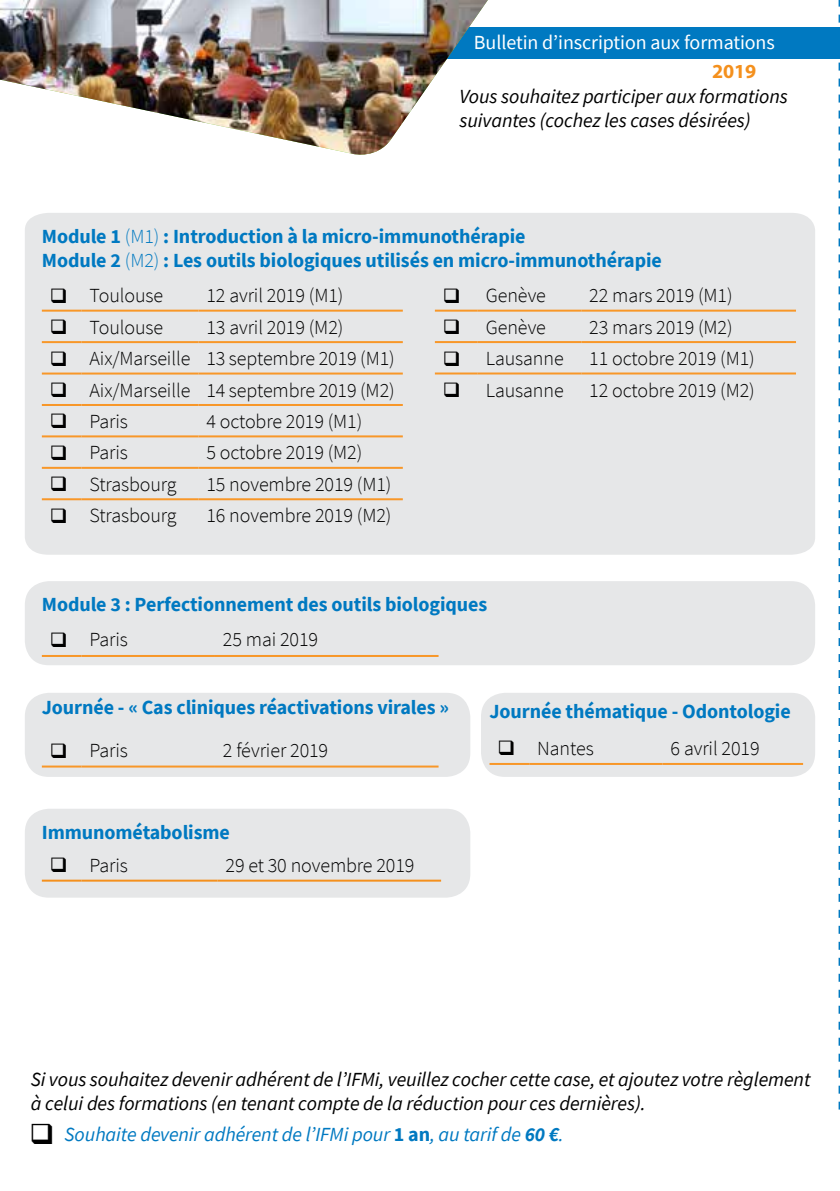
<style>
.page{position:relative;width:840px;height:1191px;background:#fff}
.page>*{position:absolute;margin:0;border:0;box-sizing:border-box;transform-origin:0 0}
.t1{font:300 20px "Source Sans Pro";letter-spacing:-.005em;color:#000}
.t2{font:700 20px/24px "Source Sans Pro";letter-spacing:-.005em;color:#0079c1}
.t3{font:italic 20px/24px "Source Sans Pro";letter-spacing:-.005em;color:#000}
.t4{font:italic 20px "Source Sans Pro";letter-spacing:-.005em;color:#0079c1}
.t5{font:20px "Source Sans Pro";letter-spacing:-.005em;color:#fff}
.t6{font:700 20px "Myriad Pro";color:#f4901d}
.s1{font-weight:300}
.s2{color:#000}
.s3{font-weight:700;font-style:normal}
.s4{font-weight:700}
</style>
<div class="page">
<div style="left:340px;top:27px;width:499px;height:31px;background:#0079c1"></div>
<div style="left:25px;top:213px;width:789px;height:342px;background:#e6e7e8"></div>
<div style="left:25px;top:581px;width:789px;height:84px;background:#e6e7e8;border-radius:24px"></div>
<div style="left:25px;top:693px;width:445px;height:84px;background:#e6e7e8;border-radius:24px"></div>
<div style="left:480px;top:693px;width:334px;height:84px;background:#e6e7e8;border-radius:24px"></div>
<div style="left:25px;top:808px;width:445px;height:89px;background:#e6e7e8;border-radius:24px"></div>
<svg style="left:838px;top:0;width:1px;height:1109px"></svg>
<hr style="left:42px;top:310px;width:39px;height:2px;background:#f89728">
<hr style="left:81px;top:310px;width:117px;height:2px;background:#f89728">
<hr style="left:198px;top:310px;width:204px;height:2px;background:#f89728">
<hr style="left:42px;top:341px;width:39px;height:2px;background:#f89728">
<hr style="left:81px;top:341px;width:117px;height:2px;background:#f89728">
<hr style="left:198px;top:341px;width:204px;height:2px;background:#f89728">
<hr style="left:42px;top:372px;width:39px;height:2px;background:#f89728">
<hr style="left:81px;top:372px;width:117px;height:2px;background:#f89728">
<hr style="left:198px;top:372px;width:204px;height:2px;background:#f89728">
<hr style="left:42px;top:404px;width:39px;height:2px;background:#f89728">
<hr style="left:81px;top:404px;width:117px;height:2px;background:#f89728">
<hr style="left:198px;top:404px;width:204px;height:2px;background:#f89728">
<hr style="left:42px;top:435px;width:39px;height:2px;background:#f89728">
<hr style="left:81px;top:435px;width:117px;height:2px;background:#f89728">
<hr style="left:198px;top:435px;width:204px;height:2px;background:#f89728">
<hr style="left:42px;top:467px;width:39px;height:2px;background:#f89728">
<hr style="left:81px;top:467px;width:117px;height:2px;background:#f89728">
<hr style="left:198px;top:467px;width:204px;height:2px;background:#f89728">
<hr style="left:42px;top:498px;width:39px;height:2px;background:#f89728">
<hr style="left:81px;top:498px;width:117px;height:2px;background:#f89728">
<hr style="left:198px;top:498px;width:204px;height:2px;background:#f89728">
<hr style="left:434px;top:310px;width:43px;height:2px;background:#f89728">
<hr style="left:477px;top:310px;width:104px;height:2px;background:#f89728">
<hr style="left:581px;top:310px;width:214px;height:2px;background:#f89728">
<hr style="left:434px;top:341px;width:43px;height:2px;background:#f89728">
<hr style="left:477px;top:341px;width:104px;height:2px;background:#f89728">
<hr style="left:581px;top:341px;width:214px;height:2px;background:#f89728">
<hr style="left:434px;top:372px;width:43px;height:2px;background:#f89728">
<hr style="left:477px;top:372px;width:104px;height:2px;background:#f89728">
<hr style="left:581px;top:372px;width:214px;height:2px;background:#f89728">
<hr style="left:42px;top:655px;width:39px;height:2px;background:#f89728">
<hr style="left:81px;top:655px;width:134px;height:2px;background:#f89728">
<hr style="left:215px;top:655px;width:223px;height:2px;background:#f89728">
<hr style="left:42px;top:765px;width:39px;height:2px;background:#f89728">
<hr style="left:81px;top:765px;width:134px;height:2px;background:#f89728">
<hr style="left:215px;top:765px;width:223px;height:2px;background:#f89728">
<hr style="left:489px;top:763px;width:40px;height:2px;background:#f89728">
<hr style="left:529px;top:763px;width:133px;height:2px;background:#f89728">
<hr style="left:662px;top:763px;width:140px;height:2px;background:#f89728">
<hr style="left:42px;top:879px;width:39px;height:2px;background:#f4901d">
<hr style="left:81px;top:879px;width:136px;height:2px;background:#f4901d">
<hr style="left:217px;top:879px;width:224px;height:2px;background:#f4901d">
<img style="left:0;top:0;width:487px;height:155px">
<p class="t5" style="left:473px;top:29px;width:302px">Bulletin d’inscription aux formations</p>
<p class="t6" style="left:711px;top:58px;width:46px">2019</p>
<p class="t3" style="left:459px;top:84px;width:329px">Vous souhaitez participer aux formations suivantes (cochez les cases désirées)</p>
<p class="t2" style="left:42px;top:224px;width:621px">Module 1 <span class="s1">(M1)</span> : Introduction à la micro-immunothérapie<br>Module 2 <span class="s1">(M2)</span> : Les outils biologiques utilisés en micro-immunothérapie</p>
<p class="t1" style="left:50px;top:283px;width:115px">❑ Toulouse</p>
<p class="t1" style="left:206px;top:283px;width:138px">12 avril 2019 (M1)</p>
<p class="t1" style="left:50px;top:315px;width:115px">❑ Toulouse</p>
<p class="t1" style="left:206px;top:315px;width:138px">13 avril 2019 (M2)</p>
<p class="t1" style="left:50px;top:346px;width:346px">❑ Aix/Marseille 13 septembre 2019 (M1)</p>
<p class="t1" style="left:50px;top:378px;width:346px">❑ Aix/Marseille 14 septembre 2019 (M2)</p>
<p class="t1" style="left:50px;top:409px;width:80px">❑ Paris</p>
<p class="t1" style="left:206px;top:409px;width:157px">4 octobre 2019 (M1)</p>
<p class="t1" style="left:50px;top:440px;width:80px">❑ Paris</p>
<p class="t1" style="left:206px;top:440px;width:157px">5 octobre 2019 (M2)</p>
<p class="t1" style="left:50px;top:472px;width:128px">❑ Strasbourg</p>
<p class="t1" style="left:206px;top:472px;width:186px">15 novembre 2019 (M1)</p>
<p class="t1" style="left:50px;top:503px;width:128px">❑ Strasbourg</p>
<p class="t1" style="left:206px;top:503px;width:186px">16 novembre 2019 (M2)</p>
<p class="t1" style="left:442px;top:283px;width:104px">❑ Genève</p>
<p class="t1" style="left:589px;top:283px;width:145px">22 mars 2019 (M1)</p>
<p class="t1" style="left:442px;top:315px;width:104px">❑ Genève</p>
<p class="t1" style="left:589px;top:315px;width:145px">23 mars 2019 (M2)</p>
<p class="t1" style="left:442px;top:346px;width:122px">❑ Lausanne</p>
<p class="t1" style="left:589px;top:346px;width:167px">11 octobre 2019 (M1)</p>
<p class="t1" style="left:442px;top:377px;width:122px">❑ Lausanne</p>
<p class="t1" style="left:589px;top:377px;width:167px">12 octobre 2019 (M2)</p>
<p class="t2" style="left:42px;top:592px;width:447px">Module 3 : Perfectionnement des outils biologiques</p>
<p class="t1" style="left:50px;top:627px;width:80px">❑ Paris</p>
<p class="t1" style="left:223px;top:627px;width:97px">25 mai 2019</p>
<p class="t2" style="left:42px;top:695px;width:408px">Journée - « Cas cliniques réactivations virales »</p>
<p class="t2" style="left:489px;top:699px;width:302px">Journée thématique - Odontologie</p>
<p class="t1" style="left:50px;top:738px;width:80px">❑ Paris</p>
<p class="t1" style="left:223px;top:738px;width:107px">2 février 2019</p>
<p class="t1" style="left:497px;top:736px;width:98px">❑ Nantes</p>
<p class="t1" style="left:670px;top:736px;width:90px">6 avril 2019</p>
<p class="t2" style="left:42px;top:819px;width:189px">Immunométabolisme</p>
<p class="t1" style="left:50px;top:852px;width:80px">❑ Paris</p>
<p class="t1" style="left:225px;top:852px;width:190px">29 et 30 novembre 2019</p>
<p class="t3" style="left:31px;top:1066px;width:780px">Si vous souhaitez devenir adhérent de l’IFMi, veuillez cocher cette case, et ajoutez votre règlement à celui des formations (en tenant compte de la réduction pour ces dernières).</p>
<p class="t4" style="left:29px;top:1121px;width:535px"><span class="s2">❑</span> Souhaite devenir adhérent de l’IFMi pour <span class="s3">1 an</span>, au tarif de <span class="s4">60 €</span>.</p>
</div>
